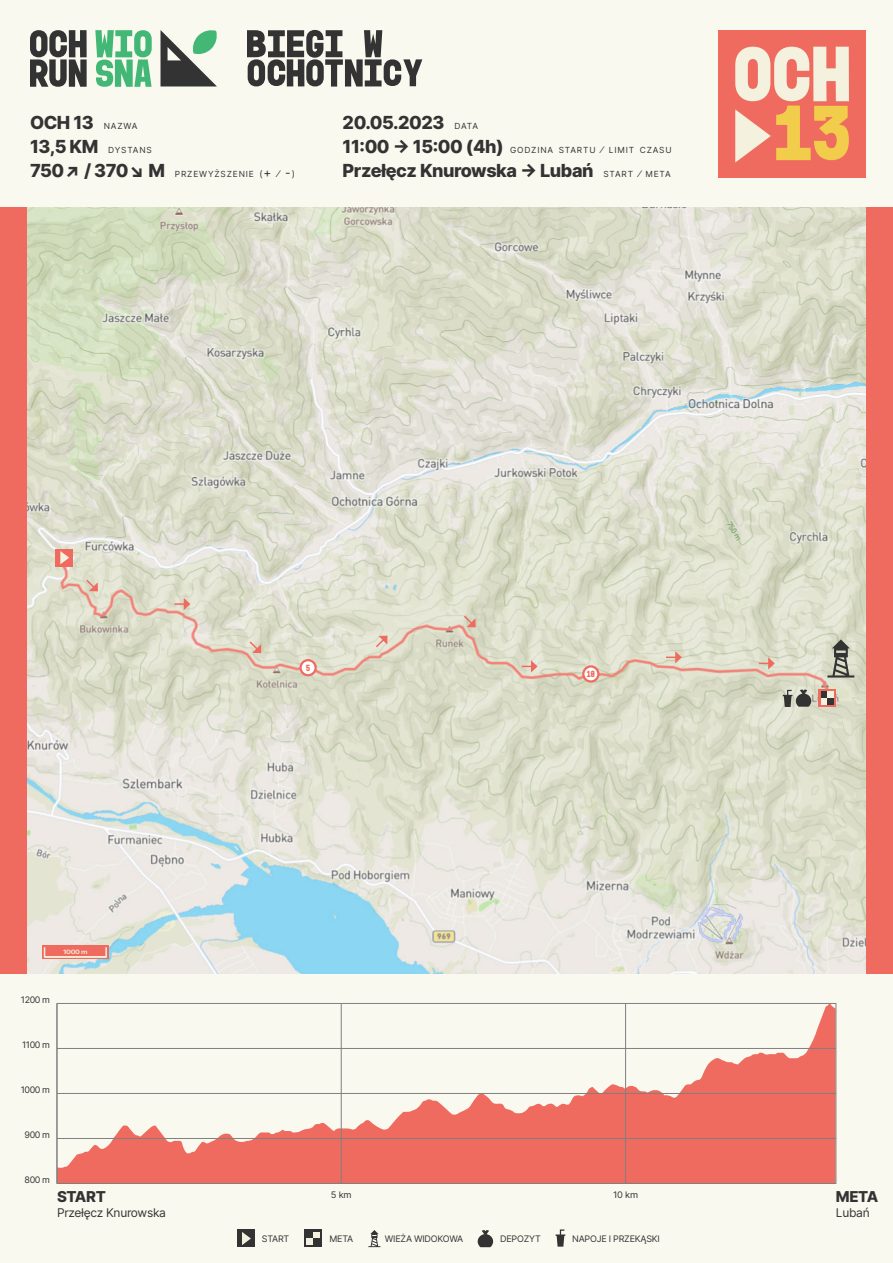
<style>
.page{position:relative;width:893px;height:1263px;background:#faf9f0}
.page>*{position:absolute;margin:0;border:0;box-sizing:border-box;transform-origin:0 0}
.t1{font:800 18px "Inter";letter-spacing:-.025em;color:#333}
.t2{font:800 15px "Inter";letter-spacing:-.025em;color:#333}
.t3{font:12px "Inter";letter-spacing:-.025em;color:#333}
.t4{font:700 9.15px "Mono 45 Headline";color:#ef6b5f}
.t5{font:9px "Inter";letter-spacing:-.025em;color:#333}
.t6{font:9px "Inter";letter-spacing:-.025em;color:#333;scale:1.04 1}
.t7{font:8.4px "Inter";letter-spacing:.1em;color:#333}
.t8{font:600 6px "Inter";color:#f4f1de;scale:1.21 1}
.s1{font-weight:400;font-size:8.4px}
.s2{font-weight:800;font-size:18px}
.s3{font-size:9px}
.s4{font-size:12px}
.s5{font-weight:400;font-size:9px}
</style>
<div class="page">
<svg style="left:59px;top:1005px;width:775px;height:177px"></svg>
<div style="left:0;top:208px;width:893px;height:766px;background:#ef6b5f"></div>
<div style="left:718px;top:30px;width:148px;height:147px;background:#ef6b5f"></div>
<svg style="left:735px;top:47px;width:114px;height:116px"></svg>
<img style="left:27px;top:208px;width:839px;height:766px">
<div style="left:57px;top:1003px;width:779px;height:181px;border:1px solid #808080"></div>
<svg style="left:95px;top:30px;width:57px;height:57px"></svg>
<svg style="left:30px;top:30px;width:57px;height:57px"></svg>
<svg style="left:160px;top:30px;width:57px;height:56px"></svg>
<svg style="left:247px;top:30px;width:175px;height:57px"></svg>
<div style="left:55px;top:549px;width:18px;height:17px;background:#ef6b5f"></div>
<svg style="left:60px;top:551px;width:9px;height:13px"></svg>
<svg style="left:819px;top:689px;width:17px;height:18px"></svg>
<svg style="left:821px;top:692px;width:6px;height:6px"></svg>
<div style="left:827px;top:692px;width:7px;height:6px;background:#f4f1de"></div>
<div style="left:821px;top:698px;width:6px;height:7px;background:#f4f1de"></div>
<div style="left:827px;top:698px;width:7px;height:7px;background:#333"></div>
<hr style="left:57px;top:1138px;width:779px;height:1px;background:#808080">
<hr style="left:57px;top:1093px;width:779px;height:1px;background:#808080">
<hr style="left:57px;top:1048px;width:779px;height:1px;background:#808080">
<div style="left:42px;top:945px;width:67px;height:14px;background:#ef6b5f"></div>
<svg style="left:43px;top:947px;width:64px;height:11px"></svg>
<svg style="left:301px;top:660px;width:15px;height:15px"></svg>
<div style="left:299px;top:659px;width:18px;height:17px;border:2px solid #ef6b5f;border-radius:50%"></div>
<svg style="left:583px;top:666px;width:15px;height:15px"></svg>
<div style="left:582px;top:665px;width:17px;height:18px;border:2px solid #ef6b5f;border-radius:50%"></div>
<svg style="left:86px;top:580px;width:12px;height:11px"></svg>
<svg style="left:175px;top:598px;width:15px;height:12px"></svg>
<svg style="left:250px;top:641px;width:11px;height:12px"></svg>
<svg style="left:376px;top:636px;width:12px;height:11px"></svg>
<svg style="left:522px;top:660px;width:16px;height:12px"></svg>
<svg style="left:666px;top:651px;width:16px;height:12px"></svg>
<svg style="left:759px;top:657px;width:16px;height:12px"></svg>
<svg style="left:464px;top:616px;width:12px;height:11px"></svg>
<svg style="left:827px;top:639px;width:27px;height:38px"></svg>
<div style="left:237px;top:1230px;width:17px;height:17px;background:#333"></div>
<svg style="left:242px;top:1232px;width:9px;height:13px"></svg>
<div style="left:304px;top:1230px;width:18px;height:17px;background:#333"></div>
<div style="left:313px;top:1232px;width:7px;height:6px;background:#f4f1de"></div>
<div style="left:307px;top:1238px;width:6px;height:7px;background:#f4f1de"></div>
<svg style="left:368px;top:1230px;width:12px;height:17px"></svg>
<svg style="left:478px;top:1230px;width:15px;height:17px"></svg>
<svg style="left:556px;top:1229px;width:9px;height:17px"></svg>
<svg style="left:783px;top:689px;width:28px;height:18px"></svg>
<hr style="left:57px;top:1003px;width:1px;height:180px;background:#808080">
<hr style="left:341px;top:1003px;width:1px;height:180px;background:#808080">
<hr style="left:625px;top:1003px;width:1px;height:180px;background:#808080">
<h1 class="t1" style="left:30px;top:110px;width:109px">OCH 13 <span class="s1">NAZWA</span></h1>
<p class="t7" style="left:30px;top:144px;width:123px"><span class="s2">13,5 KM</span> DYSTANS</p>
<p class="t7" style="left:30px;top:168px;width:267px"><span class="s2">750↗ / 370↘ M</span> PRZEWYŻSZENIE <span class="s3">(</span><span class="s4">+</span> <span class="s3">⁄</span> <span class="s4">-</span><span class="s3">)</span></p>
<h1 class="t1" style="left:343px;top:110px;width:137px">20.05.2023 <span class="s1">DATA</span></h1>
<p class="t7" style="left:343px;top:144px;width:331px"><span class="s2">11:00 → 15:00 (4h)</span> GODZINA STARTU <span class="s3">⁄</span> LIMIT CZASU</p>
<h1 class="t1" style="left:343px;top:158px;width:330px">Przełęcz Knurowska → Lubań <span class="s1">START</span> <span class="s5">⁄</span> <span class="s1">META</span></h1>
<p class="t4" style="left:306px;top:662px;width:6px">5</p>
<p class="t4" style="left:587px;top:668px;width:10px">10</p>
<p class="t8" style="left:63px;top:947px;width:22px">1000 m</p>
<p class="t5" style="left:21px;top:994px;width:30px">1200 m</p>
<p class="t5" style="left:22px;top:1039px;width:29px">1100 m</p>
<p class="t5" style="left:21px;top:1084px;width:31px">1000 m</p>
<p class="t5" style="left:25px;top:1129px;width:27px">900 m</p>
<p class="t5" style="left:25px;top:1174px;width:27px">800 m</p>
<h2 class="t2" style="left:57px;top:1186px;width:50px">START</h2>
<h3 class="t3" style="left:57px;top:1204px;width:110px">Przełęcz Knurowska</h3>
<p class="t6" style="left:331px;top:1188px;width:22px">5 km</p>
<p class="t6" style="left:613px;top:1188px;width:26px">10 km</p>
<p class="t5" style="left:262px;top:1232px;width:29px">START</p>
<p class="t5" style="left:329px;top:1232px;width:25px">META</p>
<p class="t5" style="left:385px;top:1232px;width:80px">WIEŻA WIDOKOWA</p>
<p class="t5" style="left:500px;top:1232px;width:42px">DEPOZYT</p>
<p class="t5" style="left:572px;top:1232px;width:89px">NAPOJE I PRZEKĄSKI</p>
<h2 class="t2" style="left:836px;top:1186px;width:44px">META</h2>
<h3 class="t3" style="left:836px;top:1204px;width:35px">Lubań</h3>
</div>
